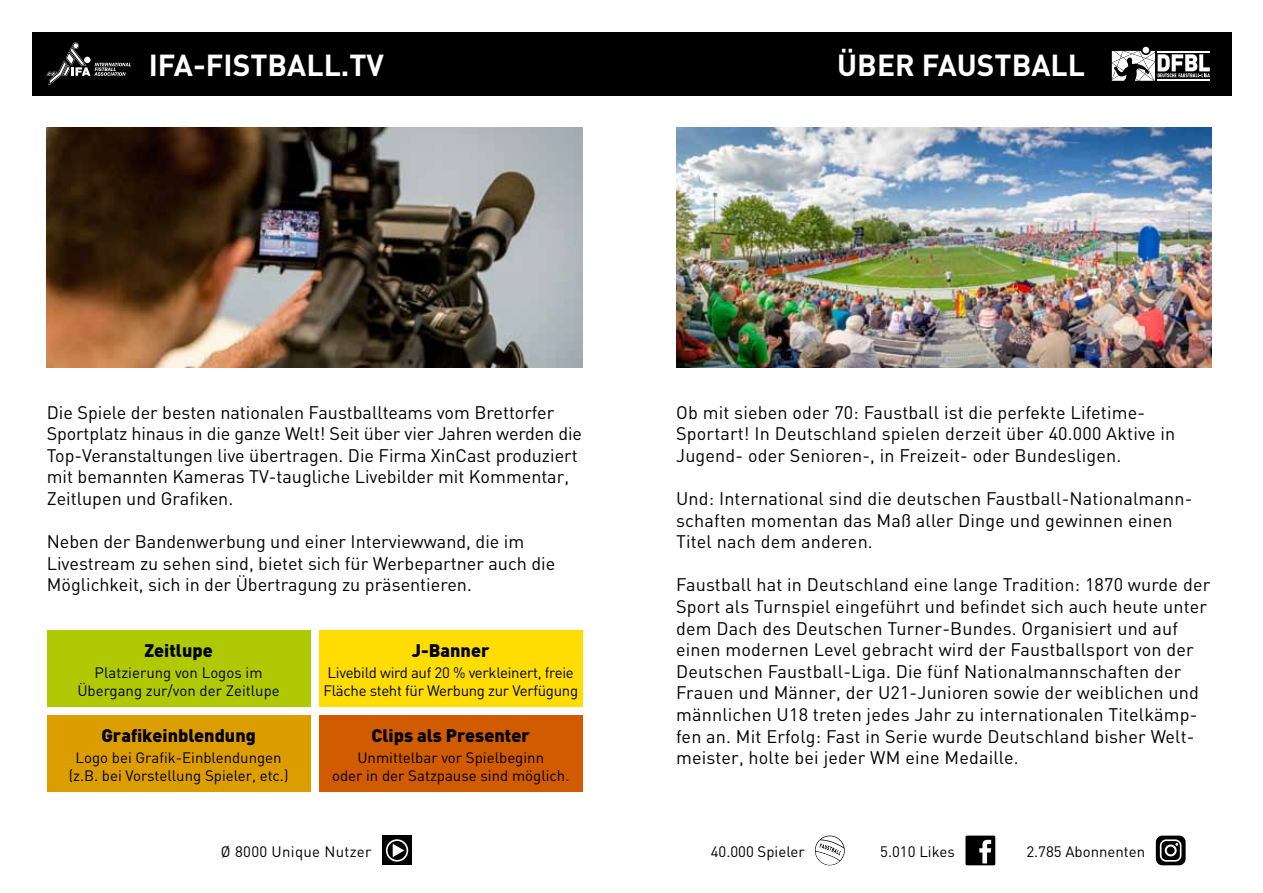
<style>
.page{position:relative;width:1263px;height:893px;background:#fff}
.page>*{position:absolute;margin:0;border:0;box-sizing:border-box;transform-origin:0 0}
.t1{font:700 30px "DIN";color:#fff}
.t2{font:18px/21.6px "DIN";letter-spacing:.01em;color:#000}
.t3{font:900 18px "DIN";color:#000}
.t4{font:15px/18px "DIN";color:#000;text-align:center}
.t5{font:15px/18px "DIN";letter-spacing:-.02em;color:#000}
.t6{font:15px "DIN";letter-spacing:.02em;color:#000}
</style>
<div class="page">
<div style="left:32px;top:32px;width:1199px;height:64px;background:#000"></div>
<svg style="left:965px;top:836px;width:30px;height:29px"></svg>
<svg style="left:1156px;top:836px;width:29px;height:29px"></svg>
<svg style="left:815px;top:835px;width:30px;height:31px"></svg>
<svg style="left:1112px;top:47px;width:98px;height:34px"></svg>
<div style="left:382px;top:836px;width:30px;height:29px;background:#000"></div>
<svg style="left:386px;top:839px;width:22px;height:23px"></svg>
<img style="left:676px;top:128px;width:536px;height:240px">
<img style="left:47px;top:128px;width:536px;height:240px">
<div style="left:47px;top:715px;width:263px;height:77px;background:#dc9d00"></div>
<div style="left:319px;top:715px;width:264px;height:77px;background:#d15b01"></div>
<div style="left:47px;top:630px;width:263px;height:77px;background:#afca05"></div>
<div style="left:319px;top:630px;width:264px;height:77px;background:#fd0"></div>
<svg style="left:47px;top:43px;width:84px;height:42px"></svg>
<h1 class="t1" style="left:149px;top:46px;width:104px">IFA-FISTBA</h1>
<h1 class="t1" style="left:306px;top:46px;width:61px">LL.TV</h1>
<h1 class="t1" style="left:837px;top:46px;width:121px">ÜBER FAUSTBA</h1>
<h1 class="t1" style="left:1050px;top:46px;width:36px">LL</h1>
<p class="t2" style="left:47px;top:401px;width:537px">Die Spiele der besten nationalen Faustballteams vom Brettorfer Sportplatz hinaus in die ganze Welt! Seit über vier Jahren werden die Top-Veranstaltungen live übertragen. Die Firma XinCast produziert mit bemannten Kameras TV-taugliche Livebilder mit Kommentar, Zeitlupen und Grafiken.</p>
<p class="t2" style="left:47px;top:531px;width:510px">Neben der Bandenwerbung und einer Interviewwand, die im<br>Livestream zu sehen sind, bietet sich für Werbepartner auch die<br>Möglichkeit, sich in der Übertragung zu präsentieren.</p>
<p class="t3" style="left:144px;top:638px;width:70px">Zeitlupe</p>
<p class="t4" style="left:77px;top:663px;width:204px">Platzierung von Logos im<br>Übergang zur/von der Zeitlupe</p>
<p class="t3" style="left:101px;top:723px;width:156px">Grafikeinblendung</p>
<p class="t4" style="left:69px;top:748px;width:221px">Logo bei Grafik-Einblendungen (z.B. bei Vorstellung Spieler, etc.)</p>
<p class="t3" style="left:412px;top:638px;width:79px">J-Banner</p>
<p class="t5" style="left:323px;top:663px;width:256px">Livebild wird auf 20 % verkleinert, freie<br>Fläche steht für Werbung zur Verfügung</p>
<p class="t3" style="left:371px;top:723px;width:160px">Clips als Presenter</p>
<p class="t4" style="left:332px;top:748px;width:239px">Unmittelbar vor Spielbeginn<br>oder in der Satzpause sind möglich.</p>
<p class="t2" style="left:676px;top:401px;width:501px">Ob mit sieben oder 70: Faustball ist die perfekte Lifetime-<br>Sportart! In Deutschland spielen derzeit über 40.000 Aktive in<br>Jugend- oder Senioren-, in Freizeit- oder Bundesligen.</p>
<p class="t2" style="left:676px;top:487px;width:518px">Und: International sind die deutschen Faustball-Nationalmann&shy;schaften momentan das Maß aller Dinge und gewinnen einen<br>Titel nach dem anderen.</p>
<p class="t2" style="left:676px;top:574px;width:536px">Faustball hat in Deutschland eine lange Tradition: 1870 wurde der Sport als Turnspiel eingeführt und befindet sich auch heute unter dem Dach des Deutschen Turner-Bundes. Organisiert und auf einen modernen Level gebracht wird der Faustballsport von der Deutschen Faustball-Liga. Die fünf Nationalmannschaften der Frauen und Männer, der U21-Junioren sowie der weiblichen und männlichen U18 treten jedes Jahr zu internationalen Titelkämp&shy;fen an. Mit Erfolg: Fast in Serie wurde Deutschland bisher Welt&shy;meister, holte bei jeder WM eine Medaille.</p>
<p class="t6" style="left:221px;top:842px;width:152px">Ø 8000 Unique Nutzer</p>
<p class="t4" style="left:711px;top:842px;width:96px">40.000 Spieler</p>
<p class="t4" style="left:880px;top:842px;width:76px">5.010 Likes</p>
<p class="t4" style="left:1026px;top:842px;width:120px">2.785 Abonnenten</p>
</div>
